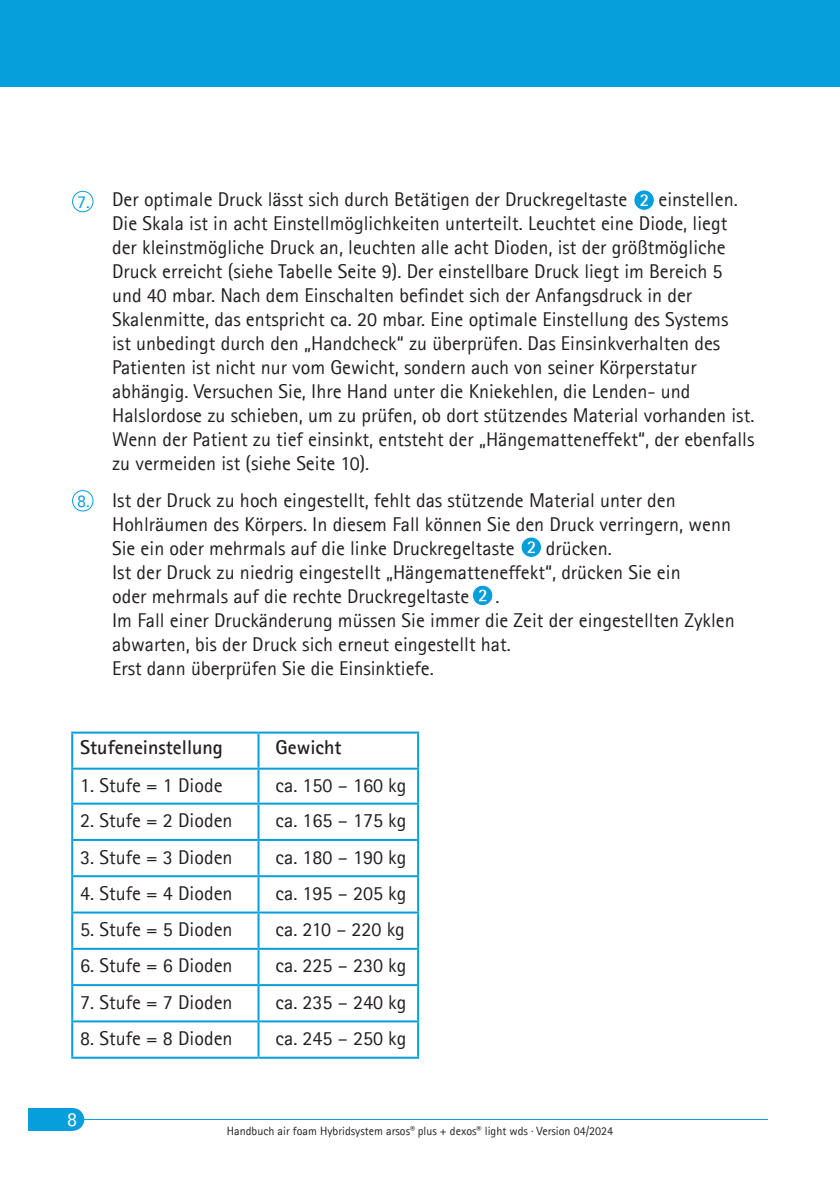
<style>
.page{position:relative;width:840px;height:1191px;background:#fff}
.page>*{position:absolute;margin:0;border:0;box-sizing:border-box;transform-origin:0 0}
.t1{font:20px/24px "Agfa Rotis Sans Serif";color:#231f20}
.t2{font:700 20px "Agfa Rotis Sans Serif";color:#231f20}
.t3{font:20px "Agfa Rotis Sans Serif";color:#fff}
.t4{font:18px "Agfa Rotis Sans Serif";color:#069edb}
.t5{font:12px "Agfa Rotis Sans Serif";color:#231f20}
</style>
<div class="page">
<div style="left:0;top:0;width:839px;height:86px;background:#069edb"></div>
<hr style="left:72px;top:1119px;width:695px;height:1px;background:#069edb">
<div style="left:28px;top:1108px;width:45px;height:22px;background:#069edb"></div>
<div style="left:62px;top:1108px;width:22px;height:22px;background:#069edb;border-radius:50%"></div>
<svg style="left:633px;top:190px;width:21px;height:20px"></svg>
<div style="left:633px;top:189px;width:21px;height:22px;border:1px solid #fff;border-radius:50%"></div>
<svg style="left:640px;top:194px;width:7px;height:12px"></svg>
<svg style="left:472px;top:585px;width:20px;height:20px"></svg>
<div style="left:471px;top:585px;width:22px;height:21px;border:1px solid #fff;border-radius:50%"></div>
<svg style="left:478px;top:589px;width:8px;height:12px"></svg>
<svg style="left:521px;top:537px;width:20px;height:20px"></svg>
<div style="left:520px;top:536px;width:21px;height:22px;border:1px solid #fff;border-radius:50%"></div>
<svg style="left:527px;top:541px;width:7px;height:12px"></svg>
<div style="left:72px;top:191px;width:21px;height:21px;border:1px solid #069edb;border-radius:50%"></div>
<div style="left:72px;top:490px;width:21px;height:21px;border:1px solid #069edb;border-radius:50%"></div>
<hr style="left:71px;top:731px;width:187px;height:2px;background:#069edb">
<hr style="left:71px;top:733px;width:2px;height:34px;background:#069edb">
<hr style="left:258px;top:731px;width:161px;height:2px;background:#069edb">
<hr style="left:257px;top:733px;width:2px;height:34px;background:#069edb">
<hr style="left:417px;top:733px;width:2px;height:34px;background:#069edb">
<hr style="left:71px;top:767px;width:187px;height:2px;background:#069edb">
<hr style="left:71px;top:769px;width:2px;height:33px;background:#069edb">
<hr style="left:258px;top:767px;width:161px;height:2px;background:#069edb">
<hr style="left:257px;top:769px;width:2px;height:33px;background:#069edb">
<hr style="left:417px;top:769px;width:2px;height:33px;background:#069edb">
<hr style="left:71px;top:802px;width:187px;height:2px;background:#069edb">
<hr style="left:71px;top:804px;width:2px;height:35px;background:#069edb">
<hr style="left:258px;top:802px;width:161px;height:2px;background:#069edb">
<hr style="left:257px;top:804px;width:2px;height:35px;background:#069edb">
<hr style="left:417px;top:804px;width:2px;height:35px;background:#069edb">
<hr style="left:71px;top:839px;width:187px;height:2px;background:#069edb">
<hr style="left:71px;top:841px;width:2px;height:34px;background:#069edb">
<hr style="left:258px;top:839px;width:161px;height:2px;background:#069edb">
<hr style="left:257px;top:841px;width:2px;height:34px;background:#069edb">
<hr style="left:417px;top:841px;width:2px;height:34px;background:#069edb">
<hr style="left:71px;top:875px;width:187px;height:2px;background:#069edb">
<hr style="left:71px;top:877px;width:2px;height:34px;background:#069edb">
<hr style="left:258px;top:875px;width:161px;height:2px;background:#069edb">
<hr style="left:257px;top:877px;width:2px;height:34px;background:#069edb">
<hr style="left:417px;top:877px;width:2px;height:34px;background:#069edb">
<hr style="left:71px;top:911px;width:187px;height:2px;background:#069edb">
<hr style="left:71px;top:913px;width:2px;height:34px;background:#069edb">
<hr style="left:258px;top:911px;width:161px;height:2px;background:#069edb">
<hr style="left:257px;top:913px;width:2px;height:34px;background:#069edb">
<hr style="left:417px;top:913px;width:2px;height:34px;background:#069edb">
<hr style="left:71px;top:947px;width:187px;height:2px;background:#069edb">
<hr style="left:71px;top:949px;width:2px;height:35px;background:#069edb">
<hr style="left:258px;top:947px;width:161px;height:2px;background:#069edb">
<hr style="left:257px;top:949px;width:2px;height:35px;background:#069edb">
<hr style="left:417px;top:949px;width:2px;height:35px;background:#069edb">
<hr style="left:71px;top:984px;width:187px;height:2px;background:#069edb">
<hr style="left:71px;top:986px;width:2px;height:34px;background:#069edb">
<hr style="left:258px;top:984px;width:161px;height:2px;background:#069edb">
<hr style="left:257px;top:986px;width:2px;height:34px;background:#069edb">
<hr style="left:417px;top:986px;width:2px;height:34px;background:#069edb">
<hr style="left:71px;top:1020px;width:187px;height:2px;background:#069edb">
<hr style="left:71px;top:1022px;width:2px;height:34px;background:#069edb">
<hr style="left:258px;top:1020px;width:161px;height:2px;background:#069edb">
<hr style="left:257px;top:1022px;width:2px;height:34px;background:#069edb">
<hr style="left:417px;top:1022px;width:2px;height:34px;background:#069edb">
<hr style="left:71px;top:1056px;width:187px;height:2px;background:#069edb">
<hr style="left:258px;top:1056px;width:161px;height:2px;background:#069edb">
<p class="t4" style="left:77px;top:191px;width:14px">7.</p>
<p class="t4" style="left:77px;top:490px;width:14px">8.</p>
<p class="t1" style="left:112px;top:187px;width:643px;text-indent:546px">einstellen.<br>Die Skala ist in acht Einstellmöglichkeiten unterteilt. Leuchtet eine Diode, liegt der kleinstmögliche Druck an, leuchten alle acht Dioden, ist der größtmögliche Druck erreicht (siehe Tabelle Seite 9). Der einstellbare Druck liegt im Bereich 5 und 40 mbar. Nach dem Einschalten befindet sich der Anfangsdruck in der Skalenmitte, das entspricht ca. 20 mbar. Eine optimale Einstellung des Systems<br>ist unbedingt durch den „Handcheck“ zu überprüfen. Das Einsinkverhalten des Patienten ist nicht nur vom Gewicht, sondern auch von seiner Körperstatur abhängig. Versuchen Sie, Ihre Hand unter die Kniekehlen, die Lenden- und Halslordose zu schieben, um zu prüfen, ob dort stützendes Material vorhanden ist.<br>Wenn der Patient zu tief einsinkt, entsteht der „Hängematteneffekt“, der ebenfalls zu vermeiden ist (siehe Seite 10).</p>
<p class="t1" style="left:112px;top:487px;width:620px">Ist der Druck zu hoch eingestellt, fehlt das stützende Material unter den<br>Hohlräumen des Körpers. In diesem Fall können Sie den Druck verringern, wenn<br>Sie ein oder mehrmals auf die linke Druckregeltaste</p>
<p class="t1" style="left:112px;top:187px;width:516px">Der optimale Druck lässt sich durch Betätigen der Druckregeltaste</p>
<p class="t1" style="left:112px;top:535px;width:569px;text-indent:433px">drücken.<br>Ist der Druck zu niedrig eingestellt „Hängematteneffekt“, drücken Sie ein oder mehrmals auf die rechte Druckregeltaste</p>
<p class="t1" style="left:112px;top:583px;width:624px;text-indent:383px">.<br>Im Fall einer Druckänderung müssen Sie immer die Zeit der eingestellten Zyklen abwarten, bis der Druck sich erneut eingestellt hat.<br>Erst dann überprüfen Sie die Einsinktiefe.</p>
<p class="t2" style="left:80px;top:735px;width:144px">Stufeneinstellung</p>
<p class="t2" style="left:275px;top:735px;width:67px">Gewicht</p>
<p class="t1" style="left:80px;top:773px;width:144px">1. Stufe = 1 Diode</p>
<p class="t1" style="left:275px;top:773px;width:132px">ca. 150 – 160 kg</p>
<p class="t1" style="left:80px;top:808px;width:154px">2. Stufe = 2 Dioden</p>
<p class="t1" style="left:275px;top:808px;width:132px">ca. 165 – 175 kg</p>
<p class="t1" style="left:80px;top:844px;width:154px">3. Stufe = 3 Dioden</p>
<p class="t1" style="left:275px;top:844px;width:132px">ca. 180 – 190 kg</p>
<p class="t1" style="left:80px;top:881px;width:154px">4. Stufe = 4 Dioden</p>
<p class="t1" style="left:275px;top:881px;width:132px">ca. 195 – 205 kg</p>
<p class="t1" style="left:80px;top:917px;width:154px">5. Stufe = 5 Dioden</p>
<p class="t1" style="left:275px;top:917px;width:131px">ca. 210 – 220 kg</p>
<p class="t1" style="left:80px;top:953px;width:154px">6. Stufe = 6 Dioden</p>
<p class="t1" style="left:275px;top:953px;width:132px">ca. 225 – 230 kg</p>
<p class="t1" style="left:80px;top:989px;width:154px">7. Stufe = 7 Dioden</p>
<p class="t1" style="left:275px;top:989px;width:132px">ca. 235 – 240 kg</p>
<p class="t1" style="left:80px;top:1026px;width:154px">8. Stufe = 8 Dioden</p>
<p class="t1" style="left:275px;top:1026px;width:132px">ca. 245 – 250 kg</p>
<p class="t3" style="left:67px;top:1107px;width:11px">8</p>
<p class="t5" style="left:227px;top:1123px;width:387px">Handbuch air foam Hybridsystem arsos<sup>®</sup> plus + dexos<sup>®</sup> light wds · Version 04/2024</p>
</div>
